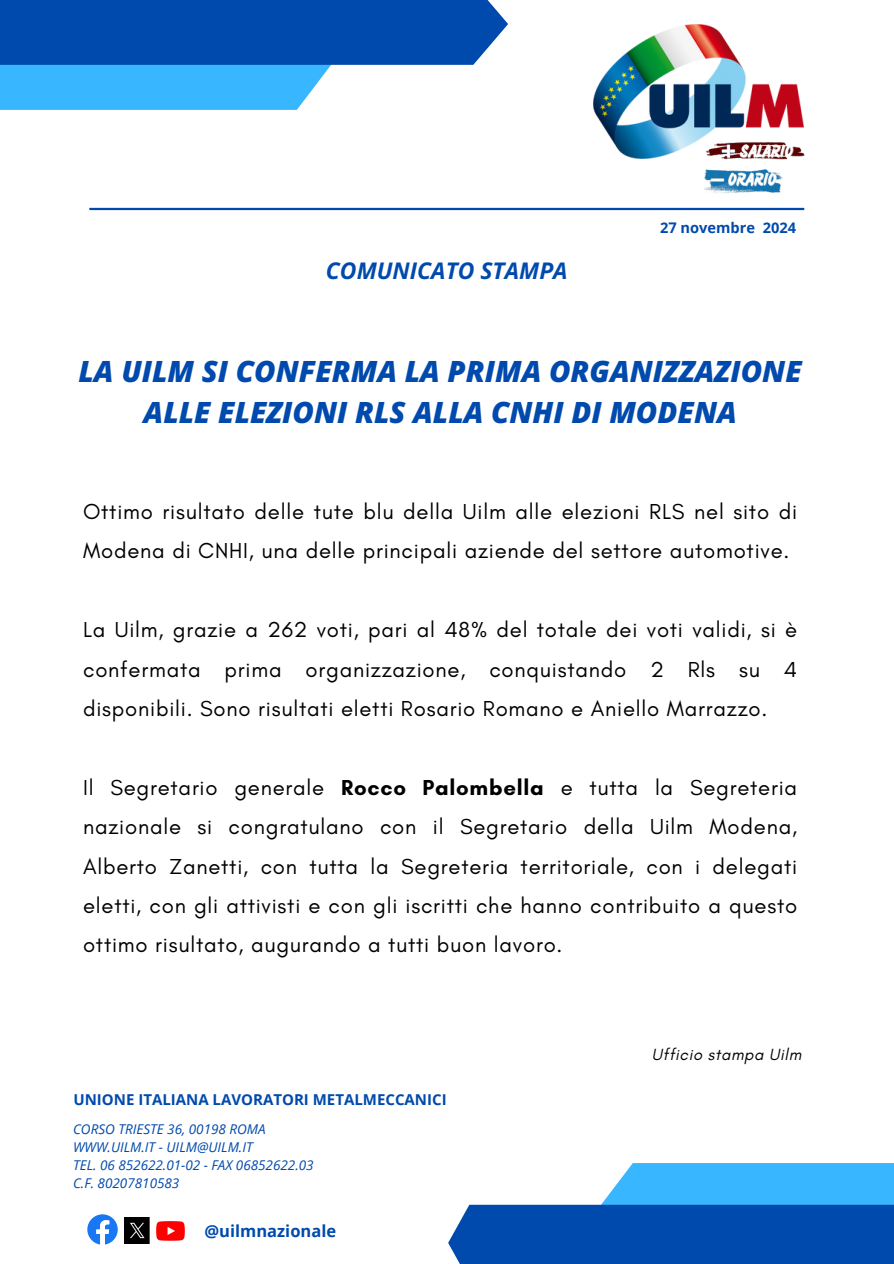
<style>
.page{position:relative;width:894px;height:1264px;background:#fff}
.page>*{position:absolute;margin:0;border:0;box-sizing:border-box;transform-origin:0 0}
.t1{font:italic 800 29.25px/40.5px "Open Sans";color:#004aad;text-align:center}
.t2{font:italic 700 22.95px "Open Sans";color:#004aad}
.t3{font:22.05px/39.3px "Glacial Indifference";letter-spacing:.035em;color:#000;text-align:justify}
.t4{font:italic 16.5px "Glacial Indifference";letter-spacing:.035em;color:#000}
.t5{font:700 16.5px "Open Sans";color:#004aad}
.t6{font:700 15px "Open Sans";color:#004aad}
.t7{font:700 14.55px "Open Sans";color:#004aad}
.t8{font:italic 13.5px "Open Sans";color:#004aad}
.s1{font-weight:700}
</style>
<div class="page">
<hr style="left:89px;top:208px;width:715px;height:2px;background:#004aad">
<svg style="left:0;top:0;width:508px;height:110px"></svg>
<div style="left:593px;top:1162px;width:300px;height:101px;background:#38b6ff"></div>
<div style="left:448px;top:1204px;width:445px;height:59px;background:#004aad"></div>
<img style="left:593px;top:24px;width:210px;height:134px">
<svg style="left:87px;top:1214px;width:31px;height:30px"></svg>
<img style="left:149px;top:1217px;width:36px;height:27px">
<img style="left:125px;top:1217px;width:24px;height:26px">
<img style="left:700px;top:132px;width:105px;height:61px">
<h1 class="t2" style="left:326px;top:254px;width:243px">COMUNICATO STAMPA</h1>
<h3 class="t7" style="left:660px;top:218px;width:137px">27 novembre 2024</h3>
<h3 class="t1" style="left:79px;top:350px;width:724px">LA UILM SI CONFERMA LA PRIMA ORGANIZZAZIONE<br>ALLE ELEZIONI RLS ALLA CNHI DI MODENA</h3>
<h6 class="t3" style="left:83px;top:491px;width:715px">Ottimo risultato delle tute blu della Uilm alle elezioni RLS nel sito di<br>Modena di CNHI, una delle principali aziende del settore automotive.</h6>
<h4 class="t3" style="left:83px;top:609px;width:715px">La Uilm, grazie a 262 voti, pari al 48% del totale dei voti validi, si è confermata prima organizzazione, conquistando 2 Rls su 4 disponibili. Sono risultati eletti Rosario Romano e Aniello Marrazzo.</h4>
<p class="t3" style="left:83px;top:767px;width:715px">Il Segretario generale <span class="s1">Rocco Palombella</span> e tutta la Segreteria nazionale si congratulano con il Segretario della Uilm Modena, Alberto Zanetti, con tutta la Segreteria territoriale, con i delegati eletti, con gli attivisti e con gli iscritti che hanno contribuito a questo ottimo risultato, augurando a tutti buon lavoro.</p>
<h3 class="t6" style="left:73px;top:1089px;width:374px">UNIONE ITALIANA LAVORATORI METALMECCANICI</h3>
<p class="t8" style="left:73px;top:1119px;width:194px">CORSO TRIESTE 36, 00198 ROMA</p>
<p class="t8" style="left:73px;top:1137px;width:181px">WWW.UILM.IT - UILM@UILM.IT</p>
<p class="t8" style="left:73px;top:1155px;width:242px">TEL. 06 852622.01-02 - FAX 06852622.03</p>
<p class="t8" style="left:73px;top:1173px;width:108px">C.F. 80207810583</p>
<p class="t5" style="left:204px;top:1219px;width:133px">@uilmnazionale</p>
<p class="t4" style="left:651px;top:1044px;width:151px">Ufficio stampa Uilm</p>
</div>
